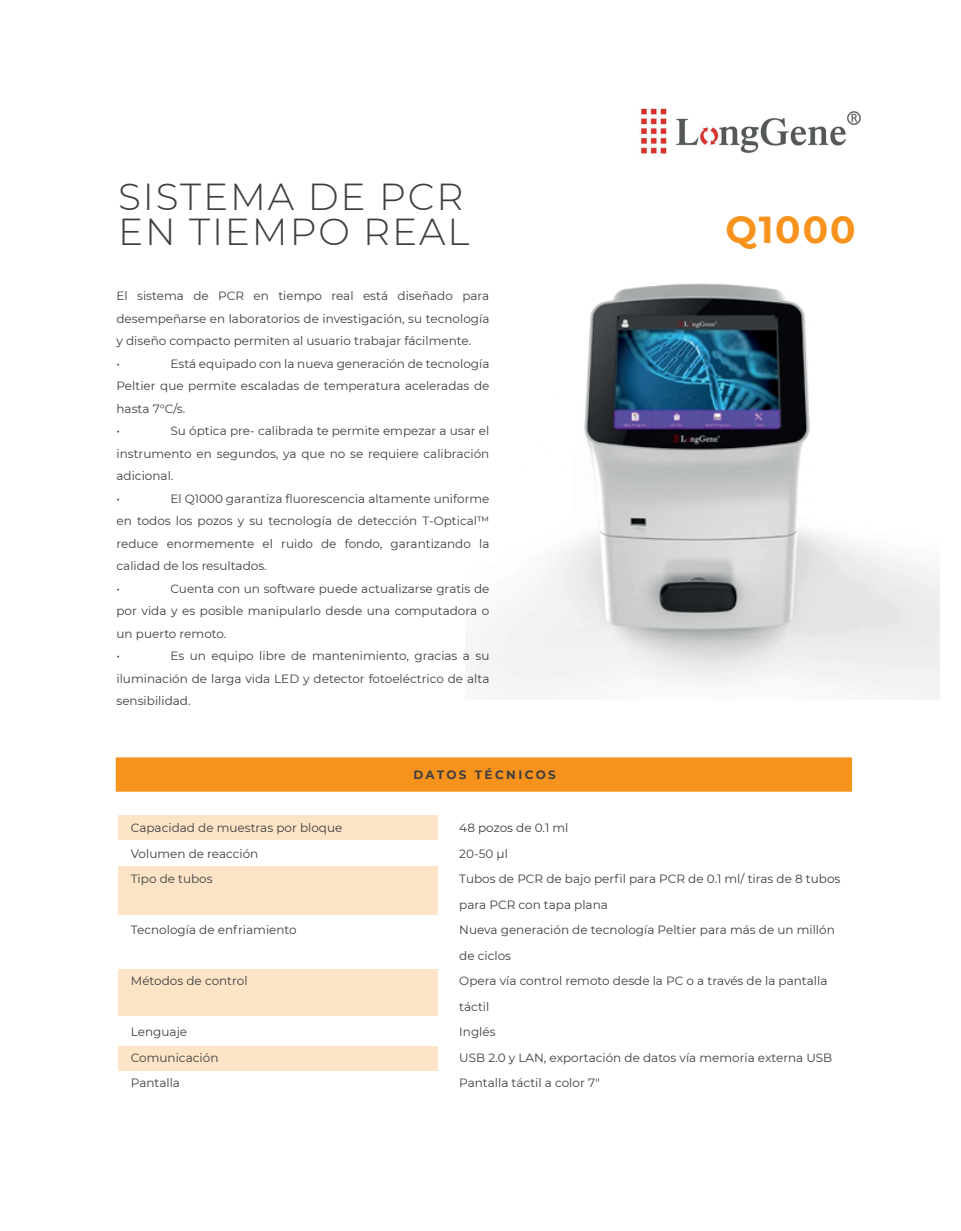
<style>
.page{position:relative;width:961px;height:1231px;background:#fff}
.page>*{position:absolute;margin:0;border:0;box-sizing:border-box;transform-origin:0 0}
.t1{font:300 37.5px/34.5px "Montserrat";letter-spacing:.05em;color:#3e3e3f}
.t2{font:700 37.5px "Montserrat";letter-spacing:.05em;color:#f7931d}
.t3{font:12px/22.5px "Montserrat";color:#3e3e3f}
.t4{font:700 12px "Montserrat";letter-spacing:.2em;color:#3e3e3f}
</style>
<div class="page">
<img style="left:474px;top:283px;width:465px;height:416px">
<img style="left:639px;top:108px;width:222px;height:50px">
<div style="left:118px;top:815px;width:319px;height:24px;background:#fde4c7"></div>
<div style="left:118px;top:1046px;width:319px;height:25px;background:#fde4c7"></div>
<div style="left:118px;top:866px;width:319px;height:49px;background:#fde4c7"></div>
<div style="left:118px;top:969px;width:319px;height:46px;background:#fde4c7"></div>
<div style="left:116px;top:757px;width:736px;height:34px;background:#f7931d;border:2px solid #f7931d"></div>
<h1 class="t1" style="left:118px;top:179px;width:353px">SISTEMA DE PCR<br>EN TIEMPO REAL</h1>
<p class="t3" style="left:116px;top:284px;width:374px">El sistema de PCR en tiempo real está diseñado para desempeñarse en laboratorios de investigación, su tecnología y diseño compacto permiten al usuario trabajar fácilmente.<br>•</p>
<p class="t3" style="left:116px;top:352px;width:374px;text-indent:54px">Está equipado con la nueva generación de tecnología<br>Peltier que permite escaladas de temperatura aceleradas de hasta 7°C/s.<br>•</p>
<p class="t3" style="left:116px;top:419px;width:374px;text-indent:54px">Su óptica pre- calibrada te permite empezar a usar el instrumento en segundos, ya que no se requiere calibración adicional.<br>•</p>
<p class="t3" style="left:116px;top:487px;width:374px;text-indent:54px">El Q1000 garantiza fluorescencia altamente uniforme en todos los pozos y su tecnología de detección T-Optical™ reduce enormemente el ruido de fondo, garantizando la calidad de los resultados.<br>•</p>
<p class="t3" style="left:116px;top:577px;width:374px;text-indent:54px">Cuenta con un software puede actualizarse gratis de por vida y es posible manipularlo desde una computadora o un puerto remoto.<br>•</p>
<p class="t3" style="left:116px;top:644px;width:374px;text-align:justify;text-indent:54px">Es un equipo libre de mantenimiento, gracias a su iluminación de larga vida LED y detector fotoeléctrico de alta sensibilidad.</p>
<p class="t4" style="left:413px;top:766px;width:144px">DATOS TÉCNICOS</p>
<h1 class="t2" style="left:725px;top:203px;width:131px">Q1000</h1>
<p class="t3" style="left:131px;top:815px;width:213px;line-height:25.5px">Capacidad de muestras por bloque<br>Volumen de reacción<br>Tipo de tubos</p>
<p class="t3" style="left:131px;top:918px;width:167px">Tecnología de enfriamiento</p>
<p class="t3" style="left:131px;top:969px;width:118px">Métodos de control</p>
<p class="t3" style="left:131px;top:1019px;width:89px;line-height:25.5px">Lenguaje<br>Comunicación<br>Pantalla</p>
<p class="t3" style="left:459px;top:815px;width:382px;line-height:25.5px">48 pozos de 0.1 ml<br>20-50 µl<br>Tubos de PCR de bajo perfil para PCR de 0.1 ml/ tiras de 8 tubos para PCR con tapa plana<br>Nueva generación de tecnología Peltier para más de un millón de ciclos<br>Opera vía control remoto desde la PC o a través de la pantalla táctil<br>Inglés<br>USB 2.0 y LAN, exportación de datos vía memoria externa USB<br>Pantalla táctil a color 7"</p>
</div>
